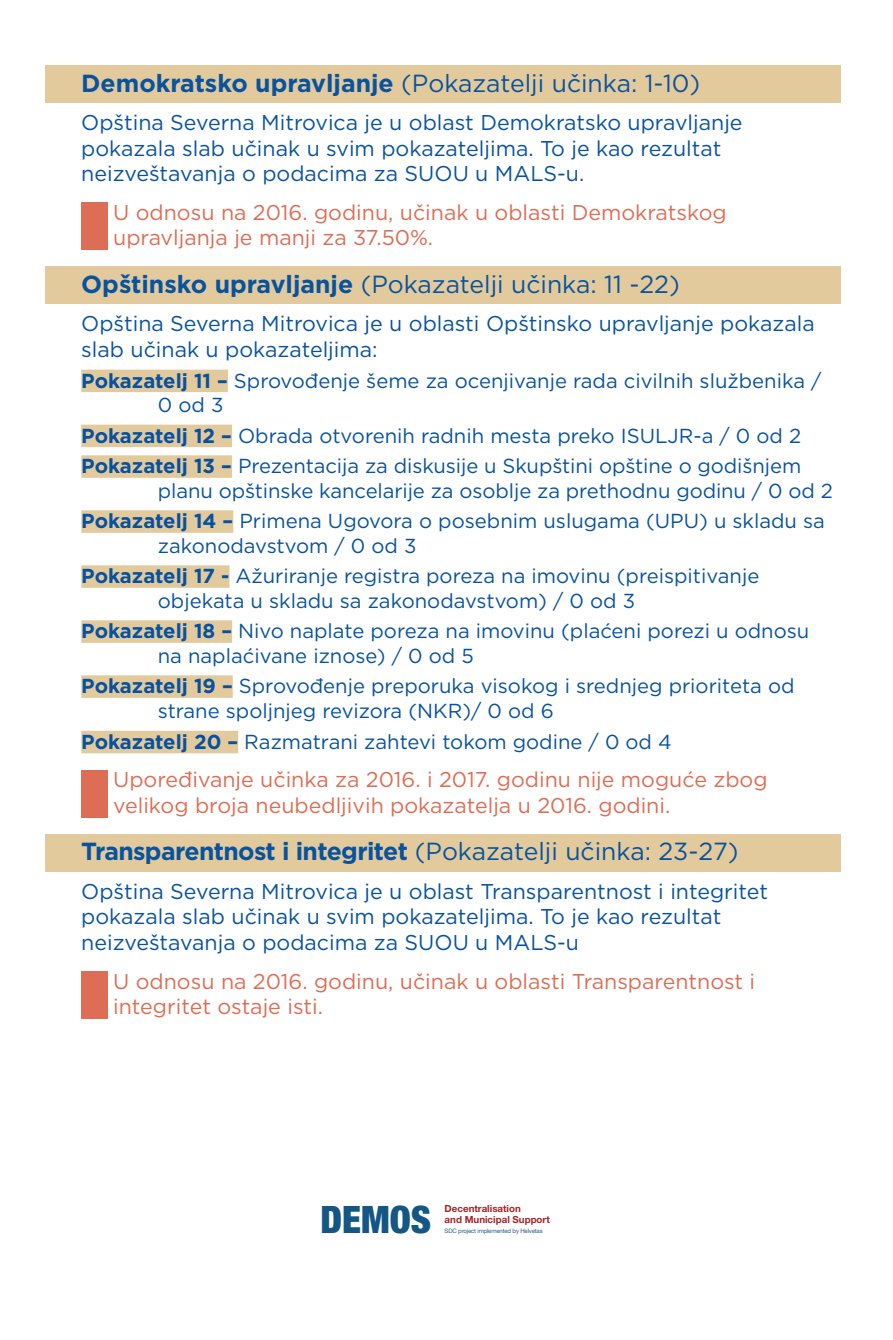
<style>
.page{position:relative;width:893px;height:1340px;background:#fff}
.page>*{position:absolute;margin:0;border:0;box-sizing:border-box;transform-origin:0 0}
.t1{font:900 condensed 37.8px "Helvetica Neue LT Pro";color:#145784}
.t2{font:24.75px "Gotham";color:#09539e}
.t3{font:700 24.75px "Gotham";letter-spacing:-.025em;color:#09539e}
.t4{font:21.38px/25.7px "Gotham";color:#09539e}
.t5{font:21.38px/25.7px "Gotham";color:#dd6d54}
.t6{font:20.25px/30.6px "Gotham";color:#09539e}
.t7{font:700 9.67px/11px "Helvetica Neue LT Pro";color:#a72226}
.t8{font:6.08px "Helvetica Neue LT Pro";letter-spacing:-.03em;color:#2a5e88}
.s1{font-weight:700}
.s2{font-weight:700;color:#0651a0}
.s3{font-weight:400}
</style>
<div class="page">
<div style="left:45px;top:65px;width:796px;height:38px;background:#e3ca9d"></div>
<div style="left:81px;top:203px;width:26px;height:47px;background:#dd6d54"></div>
<div style="left:45px;top:267px;width:796px;height:37px;background:#e3ca9d"></div>
<div style="left:81px;top:369px;width:147px;height:23px;background:#e3ca9d"></div>
<div style="left:81px;top:424px;width:151px;height:23px;background:#e3ca9d"></div>
<div style="left:81px;top:455px;width:151px;height:23px;background:#e3ca9d"></div>
<div style="left:81px;top:510px;width:152px;height:23px;background:#e3ca9d"></div>
<div style="left:81px;top:565px;width:148px;height:23px;background:#e3ca9d"></div>
<div style="left:81px;top:620px;width:151px;height:23px;background:#e3ca9d"></div>
<div style="left:81px;top:675px;width:152px;height:23px;background:#e3ca9d"></div>
<div style="left:81px;top:730px;width:157px;height:23px;background:#e3ca9d"></div>
<div style="left:81px;top:770px;width:26px;height:47px;background:#dd6d54"></div>
<div style="left:45px;top:834px;width:796px;height:37px;background:#e3ca9d"></div>
<div style="left:81px;top:971px;width:26px;height:47px;background:#dd6d54"></div>
<p class="t2" style="left:81px;top:67px;width:620px"><span class="s1">Demokratsko upravljanje</span> (Pokazatelji učinka: 1-10)</p>
<p class="t4" style="left:81px;top:109px;width:663px">Opština Severna Mitrovica je u oblast Demokratsko upravljanje pokazala slab učinak u svim pokazateljima. To je kao rezultat neizveštavanja o podacima za SUOU u MALS-u.</p>
<p class="t5" style="left:113px;top:199px;width:615px">U odnosu na 2016. godinu, učinak u oblasti Demokratskog upravljanja je manji za 37.50%.</p>
<p class="t2" style="left:81px;top:268px;width:600px"><span class="s1">Opštinsko upravljanje</span> (Pokazatelji učinka: 11 -22)</p>
<p class="t4" style="left:81px;top:310px;width:735px">Opština Severna Mitrovica je u oblasti Opštinsko upravljanje pokazala slab učinak u pokazateljima:</p>
<p class="t6" style="left:158px;top:368px;width:665px;line-height:24.3px;text-indent:-77px"><span class="s2">Pokazatelj 11 –</span> Sprovođenje šeme za ocenjivanje rada civilnih službenika /<br>0 od 3</p>
<p class="t6" style="left:81px;top:420px;width:721px"><span class="s2">Pokazatelj 12 –</span> Obrada otvorenih radnih mesta preko ISULJR-a / 0 od 2<br><span class="s2">Pokazatelj 13 –</span> Prezentacija za diskusije u Skupštini opštine o godišnjem</p>
<p class="t6" style="left:81px;top:475px;width:753px;text-indent:77px">planu opštinske kancelarije za osoblje za prethodnu godinu / 0 od 2<br><span class="s2">Pokazatelj 14 –</span> Primena Ugovora o posebnim uslugama (UPU) u skladu sa</p>
<p class="t6" style="left:81px;top:530px;width:680px;text-indent:77px">zakonodavstvom / 0 od 3<br><span class="s2">Pokazatelj 17 -</span> Ažuriranje registra poreza na imovinu (preispitivanje</p>
<p class="t6" style="left:81px;top:584px;width:730px;text-indent:77px">objekata u skladu sa zakonodavstvom) / 0 od 3<br><span class="s2">Pokazatelj 18 –</span> Nivo naplate poreza na imovinu (plaćeni porezi u odnosu</p>
<p class="t6" style="left:81px;top:639px;width:715px;text-indent:77px">na naplaćivane iznose) / 0 od 5<br><span class="s2">Pokazatelj 19 –</span> Sprovođenje preporuka visokog i srednjeg prioriteta od</p>
<p class="t6" style="left:81px;top:694px;width:592px;text-indent:77px">strane spoljnjeg revizora (NKR)/ 0 od 6<br><span class="s2">Pokazatelj 20 –</span> Razmatrani zahtevi tokom godine / 0 od 4</p>
<p class="t5" style="left:113px;top:766px;width:656px">Upoređivanje učinka za 2016. i 2017. godinu nije moguće zbog velikog broja neubedljivih pokazatelja u 2016. godini.</p>
<p class="t3" style="left:81px;top:835px;width:659px">Transparentnost i integritet <span class="s3">(Pokazatelji učinka: 23-27)</span></p>
<p class="t4" style="left:81px;top:878px;width:688px">Opština Severna Mitrovica je u oblast Transparentnost i integritet pokazala slab učinak u svim pokazateljima. To je kao rezultat neizveštavanja o podacima za SUOU u MALS-u</p>
<p class="t5" style="left:113px;top:967px;width:644px">U odnosu na 2016. godinu, učinak u oblasti Transparentnost i integritet ostaje isti.</p>
<h1 class="t1" style="left:321px;top:1196px;width:112px">DEMOS</h1>
<p class="t7" style="left:445px;top:1203px;width:107px">Decentralisation<br>and Municipal Support</p>
<p class="t8" style="left:445px;top:1227px;width:100px">SDC project implemented by Helvetas</p>
</div>
